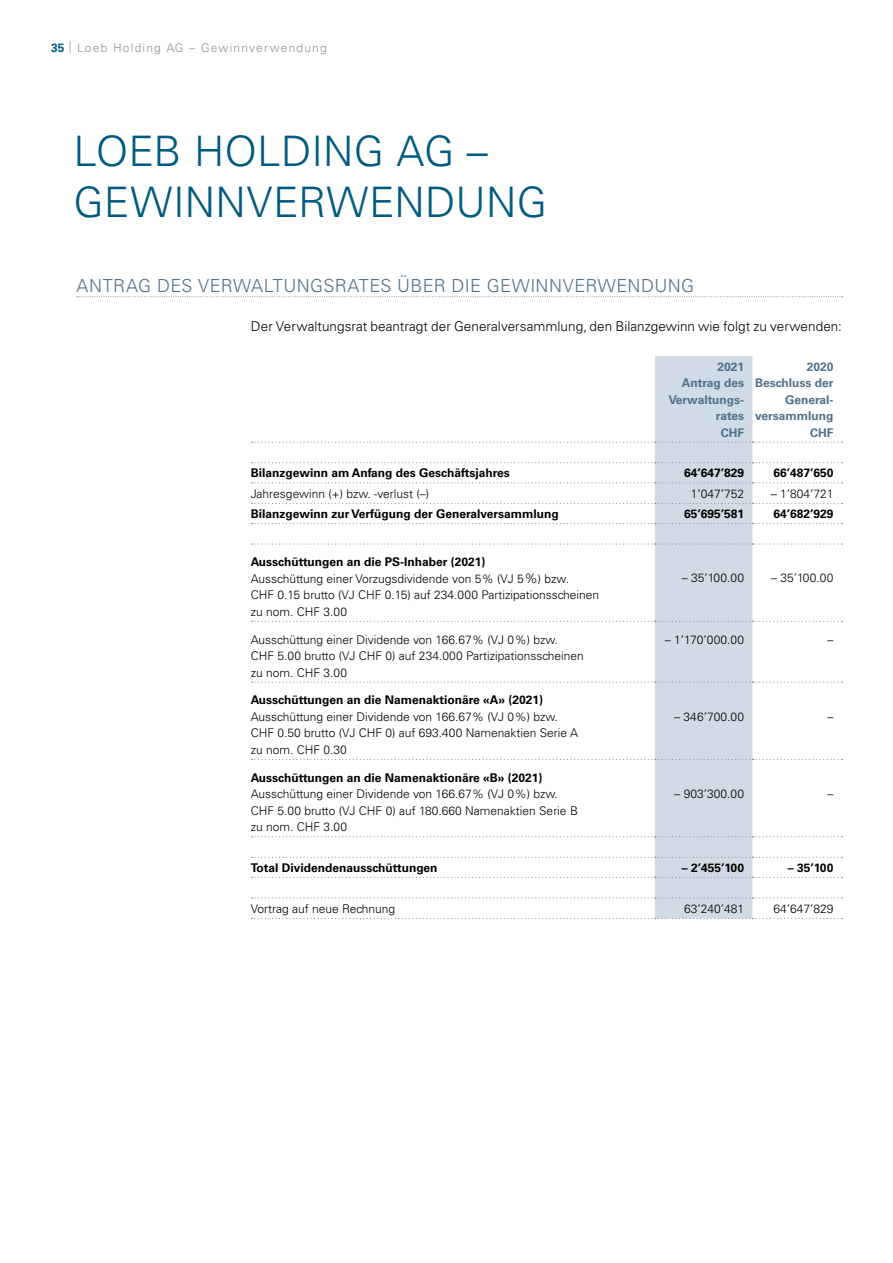
<style>
.page{position:relative;width:893px;height:1263px;background:#fff}
.page>*{position:absolute;margin:0;border:0;box-sizing:border-box;transform-origin:0 0}
.t1{font:300 42px/51px "Univers";letter-spacing:.005em;color:#005a7f}
.t2{font:300 18px "Univers";letter-spacing:.02em;color:#50718a}
.t3{font:300 13.5px "Univers";letter-spacing:.005em;color:#000}
.t4{font:300 12px/16.5px "Univers";color:#000}
.t5{font:700 12px "Univers";color:#000}
.t6{font:700 12px/16.5px "Univers";color:#50718a;text-align:right}
.t7{font:300 12px "Univers";letter-spacing:.1em;color:#949290}
.s1{font-weight:700;color:#005a7f}
.s2{font-weight:700}
.s3{font-size:13.5px}
</style>
<div class="page">
<svg style="left:77px;top:296px;width:765px;height:1px"></svg>
<div style="left:655px;top:356px;width:98px;height:562px;background:#d1dbe5"></div>
<svg style="left:753px;top:441px;width:89px;height:458px"></svg>
<svg style="left:251px;top:759px;width:591px;height:1px"></svg>
<svg style="left:251px;top:836px;width:591px;height:1px"></svg>
<svg style="left:251px;top:857px;width:591px;height:1px"></svg>
<svg style="left:251px;top:877px;width:591px;height:1px"></svg>
<svg style="left:251px;top:897px;width:591px;height:1px"></svg>
<svg style="left:251px;top:918px;width:591px;height:1px"></svg>
<svg style="left:251px;top:442px;width:591px;height:1px"></svg>
<svg style="left:251px;top:462px;width:591px;height:1px"></svg>
<svg style="left:251px;top:482px;width:591px;height:1px"></svg>
<svg style="left:251px;top:503px;width:591px;height:1px"></svg>
<svg style="left:251px;top:523px;width:591px;height:1px"></svg>
<svg style="left:251px;top:543px;width:591px;height:2px"></svg>
<svg style="left:251px;top:621px;width:591px;height:1px"></svg>
<svg style="left:251px;top:681px;width:591px;height:2px"></svg>
<p class="t7" style="left:51px;top:40px;width:277px"><span class="s1">35</span> | Loeb Holding AG – Gewinnverwendung</p>
<h1 class="t1" style="left:73px;top:126px;width:475px">LOEB HOLDING AG –<br>GEWINNVERWENDUNG</h1>
<h2 class="t2" style="left:77px;top:275px;width:619px">ANTRAG DES VERWALTUNGSRATES ÜBER DIE GEWINNVERWENDUNG</h2>
<p class="t3" style="left:251px;top:318px;width:592px">Der Verwaltungsrat beantragt der Generalversammlung, den Bilanzgewinn wie folgt zu verwenden:</p>
<p class="t6" style="left:668px;top:358px;width:77px">2021<br>Antrag des<br>Verwaltungs&shy;rates<br>CHF</p>
<p class="t6" style="left:755px;top:358px;width:80px">2020<br>Beschluss der<br>General&shy;versammlung<br>CHF</p>
<p class="t5" style="left:251px;top:466px;width:260px">Bilanzgewinn am Anfang des Geschäftsjahres</p>
<p class="t5" style="left:684px;top:466px;width:62px">64’647’829</p>
<p class="t5" style="left:773px;top:466px;width:62px">66’487’650</p>
<p class="t4" style="left:251px;top:485px;width:180px">Jahresgewinn (+) bzw. -verlust (–)</p>
<p class="t4" style="left:691px;top:485px;width:55px">1’047’752</p>
<p class="t4" style="left:771px;top:485px;width:64px">– 1’804’721</p>
<p class="t5" style="left:251px;top:507px;width:310px">Bilanzgewinn zur Verfügung der Generalversammlung</p>
<p class="t5" style="left:684px;top:507px;width:62px">65’695’581</p>
<p class="t5" style="left:773px;top:507px;width:62px">64’682’929</p>
<p class="t4" style="left:251px;top:554px;width:350px"><span class="s2">Ausschüttungen an die PS-Inhaber (2021)<br></span>Ausschüttung einer Vorzugsdividende von 5% (VJ 5<span class="s3">%</span>) bzw.<br>CHF 0.15 brutto (VJ CHF 0.15) auf 234.000 Partizipationsscheinen zu nom. CHF 3.00</p>
<p class="t4" style="left:682px;top:570px;width:64px">– 35’100.00</p>
<p class="t4" style="left:771px;top:570px;width:64px">– 35’100.00</p>
<p class="t4" style="left:251px;top:631px;width:334px">Ausschüttung einer Dividende von 166.67% (VJ 0%) bzw.<br>CHF 5.00 brutto (VJ CHF 0) auf 234.000 Partizipationsscheinen zu nom. CHF 3.00</p>
<p class="t4" style="left:665px;top:631px;width:81px">– 1’170’000.00</p>
<p class="t4" style="left:827px;top:631px;width:7px">–</p>
<p class="t5" style="left:251px;top:693px;width:294px">Ausschüttungen an die Namenaktionäre «A» (2021)</p>
<p class="t4" style="left:251px;top:708px;width:329px">Ausschüttung einer Dividende von 166.67% (VJ 0%) bzw.<br>CHF 0.50 brutto (VJ CHF 0) auf 693.400 Namenaktien Serie A zu nom. CHF 0.30</p>
<p class="t4" style="left:674px;top:708px;width:71px">– 346’700.00</p>
<p class="t4" style="left:827px;top:708px;width:7px">–</p>
<p class="t5" style="left:251px;top:770px;width:293px">Ausschüttungen an die Namenaktionäre «B» (2021)</p>
<p class="t4" style="left:251px;top:786px;width:329px">Ausschüttung einer Dividende von 166.67% (VJ 0%) bzw.<br>CHF 5.00 brutto (VJ CHF 0) auf 180.660 Namenaktien Serie B zu nom. CHF 3.00</p>
<p class="t4" style="left:674px;top:785px;width:71px">– 903’300.00</p>
<p class="t4" style="left:827px;top:785px;width:7px">–</p>
<p class="t5" style="left:251px;top:861px;width:188px">Total Dividendenausschüttungen</p>
<p class="t5" style="left:682px;top:861px;width:64px">– 2’455’100</p>
<p class="t5" style="left:788px;top:861px;width:47px">– 35’100</p>
<p class="t4" style="left:251px;top:900px;width:146px">Vortrag auf neue Rechnung</p>
<p class="t4" style="left:684px;top:900px;width:62px">63’240’481</p>
<p class="t4" style="left:773px;top:900px;width:62px">64’647’829</p>
</div>
